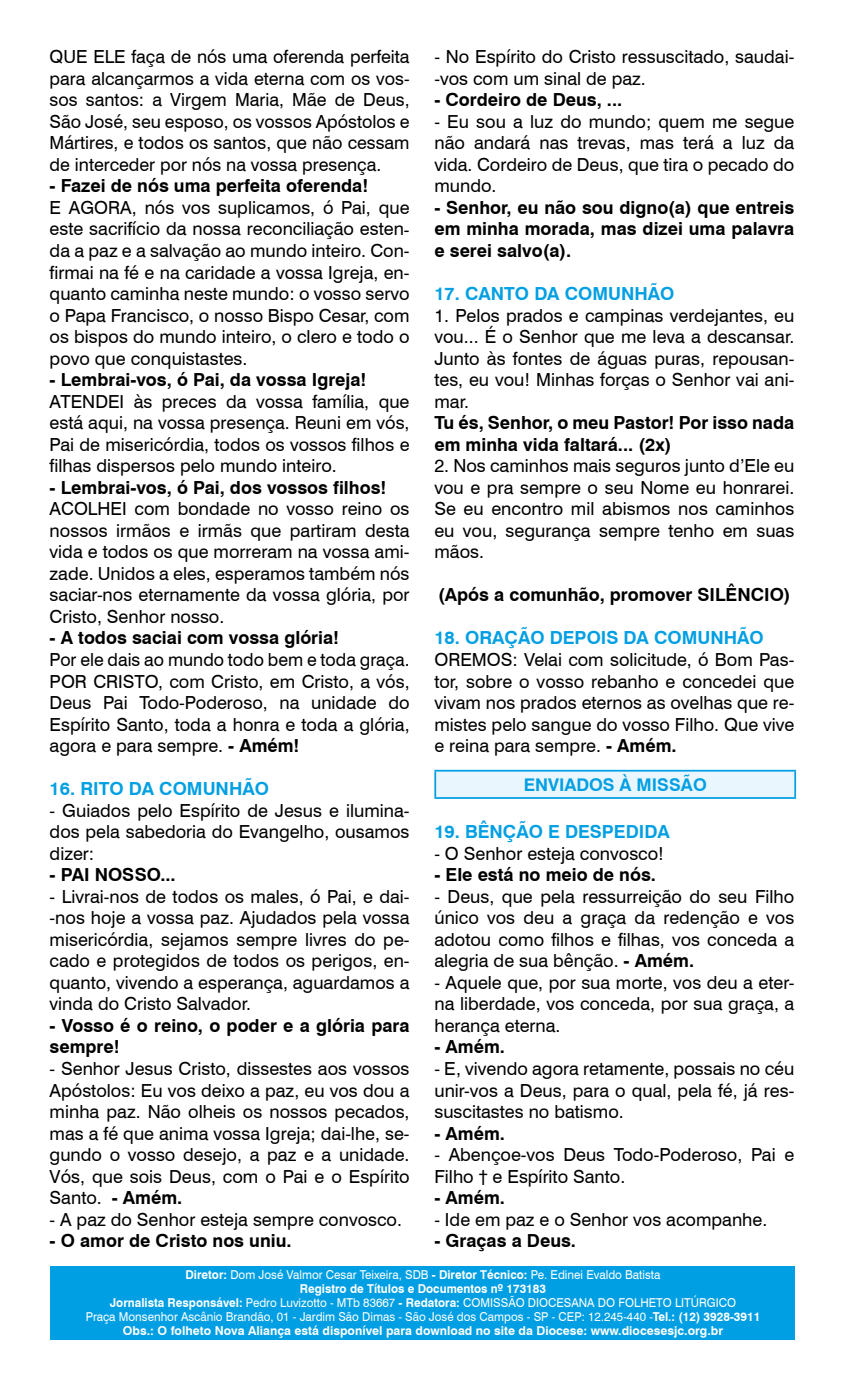
<style>
.page{position:relative;width:844px;height:1389px;background:#fff}
.page>*{position:absolute;margin:0;border:0;box-sizing:border-box;transform-origin:0 0}
.t1{font:18.03px/21.5px "Swiss 721 BT";color:#000;text-align:justify}
.t2{font:700 18.03px/21.5px "Swiss 721 BT";color:#000}
.t3{font:700 18.03px "Swiss 721 BT";color:#009fe3}
.t4{font:700 17.5px "Swiss 721 BT";color:#009fe3}
.t5{font:700 12.25px/14px "Swiss 721 BT";color:#fff;text-align:center;scale:.95 1}
.s1{font-weight:700}
.s2{font-weight:400}
</style>
<div class="page">
<div style="left:51px;top:1266px;width:744px;height:73px;background:#009fe3"></div>
<div style="left:435px;top:771px;width:360px;height:27px;background:#eaf6fe"></div>
<hr style="left:434px;top:770px;width:361px;height:2px;background:#009fe3">
<hr style="left:434px;top:772px;width:2px;height:25px;background:#009fe3">
<svg style="left:794px;top:772px;width:1px;height:25px"></svg>
<hr style="left:434px;top:797px;width:361px;height:2px;background:#009fe3">
<p class="t1" style="left:50px;top:45px;width:361px">QUE ELE faça de nós uma oferenda perfeita para alcançarmos a vida eterna com os vos&shy;sos santos: a Virgem Maria, Mãe de Deus, São José, seu esposo, os vossos Apóstolos e Mártires, e todos os santos, que não cessam de interceder por nós na vossa presença.</p>
<p class="t2" style="left:50px;top:175px;width:320px">- Fazei de nós uma perfeita oferenda!</p>
<p class="t1" style="left:50px;top:196px;width:361px">E AGORA, nós vos suplicamos, ó Pai, que este sacrifício da nossa reconciliação esten&shy;da a paz e a salvação ao mundo inteiro. Con&shy;firmai na fé e na caridade a vossa Igreja, en&shy;quanto caminha neste mundo: o vosso servo o Papa Francisco, o nosso Bispo Cesar, com os bispos do mundo inteiro, o clero e todo o povo que conquistastes.</p>
<p class="t2" style="left:50px;top:368px;width:318px">- Lembrai-vos, ó Pai, da vossa Igreja!</p>
<p class="t1" style="left:50px;top:390px;width:361px">ATENDEI às preces da vossa família, que está aqui, na vossa presença. Reuni em vós, Pai de misericórdia, todos os vossos filhos e filhas dispersos pelo mundo inteiro.</p>
<p class="t2" style="left:50px;top:476px;width:338px">- Lembrai-vos, ó Pai, dos vossos filhos!</p>
<p class="t1" style="left:50px;top:497px;width:361px">ACOLHEI com bondade no vosso reino os nossos irmãos e irmãs que partiram desta vida e todos os que morreram na vossa ami&shy;zade. Unidos a eles, esperamos também nós saciar-nos eternamente da vossa glória, por Cristo, Senhor nosso.</p>
<p class="t2" style="left:50px;top:627px;width:291px">- A todos saciai com vossa glória!</p>
<p class="t1" style="left:50px;top:648px;width:361px">Por ele dais ao mundo todo bem e toda graça.<br>POR CRISTO, com Cristo, em Cristo, a vós, Deus Pai Todo-Poderoso, na unidade do Espírito Santo, toda a honra e toda a glória, agora e para sempre. <span class="s1">- Amém!</span></p>
<p class="t3" style="left:50px;top:776px;width:221px">16. RITO DA COMUNHÃO</p>
<p class="t1" style="left:50px;top:799px;width:361px">- Guiados pelo Espírito de Jesus e ilumina&shy;dos pela sabedoria do Evangelho, ousamos dizer:</p>
<p class="t2" style="left:50px;top:863px;width:128px">- PAI NOSSO...</p>
<p class="t1" style="left:50px;top:885px;width:361px">- Livrai-nos de todos os males, ó Pai, e dai--nos hoje a vossa paz. Ajudados pela vossa misericórdia, sejamos sempre livres do pe&shy;cado e protegidos de todos os perigos, en&shy;quanto, vivendo a esperança, aguardamos a vinda do Cristo Salvador.</p>
<p class="t2" style="left:50px;top:1014px;width:361px">- Vosso é o reino, o poder e a glória para sempre!</p>
<p class="t1" style="left:50px;top:1057px;width:361px">- Senhor Jesus Cristo, dissestes aos vossos Apóstolos: Eu vos deixo a paz, eu vos dou a minha paz. Não olheis os nossos pecados, mas a fé que anima vossa Igreja; dai-lhe, se&shy;gundo o vosso desejo, a paz e a unidade.<br>Vós, que sois Deus, com o Pai e o Espírito Santo. <span class="s1">- Amém.</span></p>
<p class="t1" style="left:50px;top:1208px;width:354px">- A paz do Senhor esteja sempre convosco.</p>
<p class="t2" style="left:50px;top:1229px;width:243px">- O amor de Cristo nos uniu.</p>
<p class="t1" style="left:434px;top:45px;width:361px">- No Espírito do Cristo ressuscitado, saudai--vos com um sinal de paz.</p>
<p class="t2" style="left:434px;top:89px;width:189px">- Cordeiro de Deus, ...</p>
<p class="t1" style="left:434px;top:110px;width:361px">- Eu sou a luz do mundo; quem me segue não andará nas trevas, mas terá a luz da vida. Cordeiro de Deus, que tira o pecado do mundo.</p>
<p class="t2" style="left:434px;top:196px;width:361px;text-align:justify">- Senhor, eu não sou digno(a) que entreis em minha morada, mas dizei uma palavra e serei salvo(a).</p>
<p class="t3" style="left:434px;top:281px;width:241px">17. CANTO DA COMUNHÃO</p>
<p class="t1" style="left:434px;top:304px;width:361px">1. Pelos prados e campinas verdejantes, eu vou... É o Senhor que me leva a descansar.<br>Junto às fontes de águas puras, repousan&shy;tes, eu vou! Minhas forças o Senhor vai ani&shy;mar.</p>
<p class="t2" style="left:434px;top:411px;width:361px">Tu és, Senhor, o meu Pastor! Por isso nada em minha vida faltará... (2x)</p>
<p class="t1" style="left:434px;top:454px;width:361px">2. Nos caminhos mais seguros junto d’Ele eu vou e pra sempre o seu Nome eu honrarei.<br>Se eu encontro mil abismos nos caminhos eu vou, segurança sempre tenho em suas mãos.</p>
<p class="t2" style="left:438px;top:584px;width:354px">(Após a comunhão, promover SILÊNCIO)</p>
<p class="t3" style="left:434px;top:626px;width:331px">18. ORAÇÃO DEPOIS DA COMUNHÃO</p>
<p class="t1" style="left:434px;top:648px;width:361px">OREMOS: Velai com solicitude, ó Bom Pas&shy;tor, sobre o vosso rebanho e concedei que vivam nos prados eternos as ovelhas que re&shy;mistes pelo sangue do vosso Filho. Que vive e reina para sempre. <span class="s1">- Amém.</span></p>
<p class="t4" style="left:523px;top:773px;width:184px">ENVIADOS À MISSÃO</p>
<p class="t3" style="left:434px;top:819px;width:237px">19. BÊNÇÃO E DESPEDIDA</p>
<p class="t1" style="left:434px;top:842px;width:231px">- O Senhor esteja convosco!</p>
<p class="t2" style="left:434px;top:863px;width:223px">- Ele está no meio de nós.</p>
<p class="t1" style="left:434px;top:885px;width:361px">- Deus, que pela ressurreição do seu Filho único vos deu a graça da redenção e vos adotou como filhos e filhas, vos conceda a alegria de sua bênção. <span class="s1">- Amém.</span></p>
<p class="t1" style="left:434px;top:971px;width:361px">- Aquele que, por sua morte, vos deu a eter&shy;na liberdade, vos conceda, por sua graça, a herança eterna.</p>
<p class="t2" style="left:434px;top:1036px;width:72px">- Amém.</p>
<p class="t1" style="left:434px;top:1057px;width:361px">- E, vivendo agora retamente, possais no céu unir-vos a Deus, para o qual, pela fé, já res&shy;suscitastes no batismo.</p>
<p class="t2" style="left:434px;top:1122px;width:72px">- Amém.</p>
<p class="t1" style="left:434px;top:1143px;width:361px">- Abençoe-vos Deus Todo-Poderoso, Pai e<br>Filho † e Espírito Santo.</p>
<p class="t2" style="left:434px;top:1186px;width:72px">- Amém.</p>
<p class="t1" style="left:434px;top:1208px;width:334px">- Ide em paz e o Senhor vos acompanhe.</p>
<p class="t2" style="left:434px;top:1229px;width:143px">- Graças a Deus.</p>
<p class="t5" style="left:86px;top:1268px;width:711px">Diretor: <span class="s2">Dom José Valmor Cesar Teixeira, SDB</span> - Diretor Técnico: <span class="s2">Pe. Edinei Evaldo Batista<br></span>Registro de Títulos e Documentos nº 173183<br>Jornalista Responsável: <span class="s2">Pedro Luvizotto - MTb 83667</span> - Redatora: <span class="s2">COMISSÃO DIOCESANA DO FOLHETO LITÚRGICO<br>Praça Monsenhor Ascânio Brandão, 01 - Jardim São Dimas - São José dos Campos - SP - CEP: 12.245-440 -</span>Tel.: (12) 3928-3911<br>Obs.: O folheto Nova Aliança está disponível para download no site da Diocese: www.diocesesjc.org.br</p>
</div>
